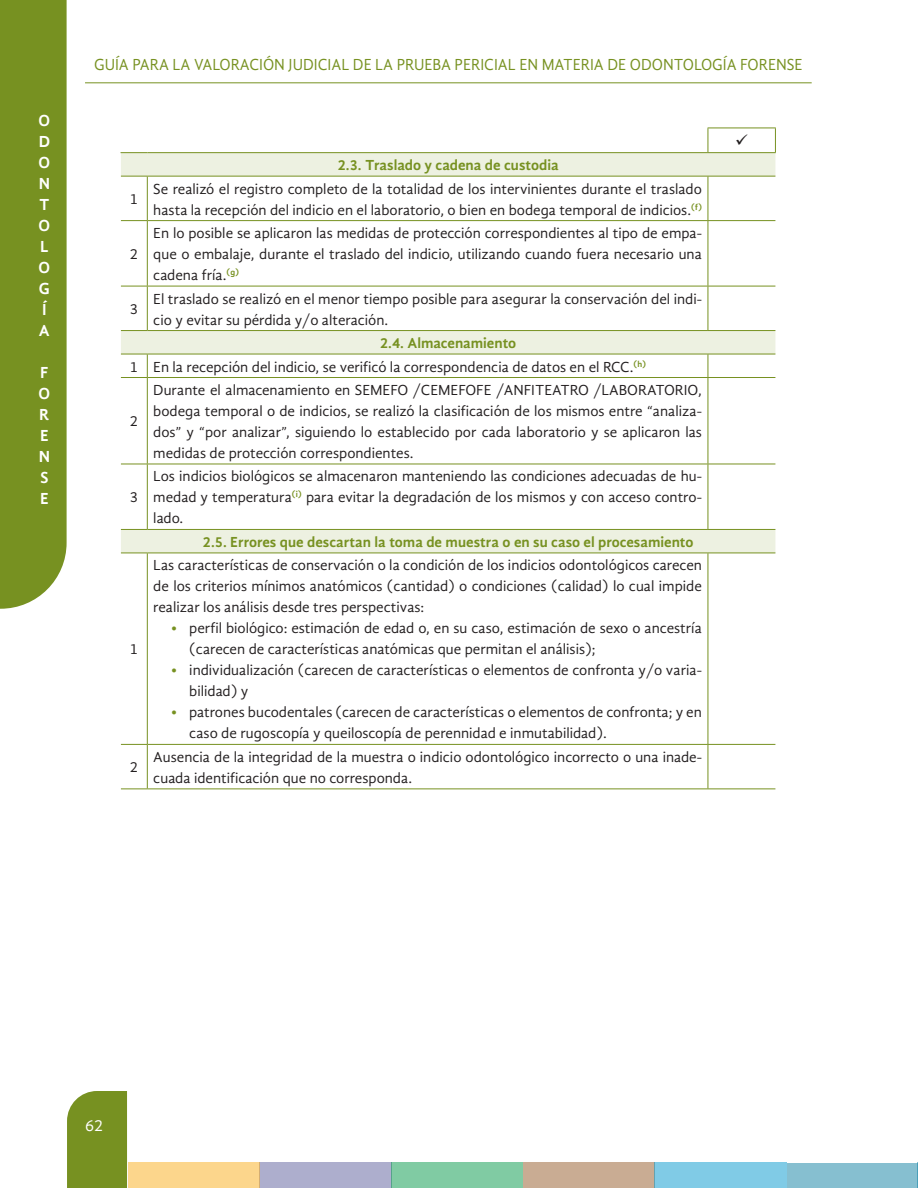
<style>
.page{position:relative;width:918px;height:1188px;background:#fff}
.page>*{position:absolute;margin:0;border:0;box-sizing:border-box;transform-origin:0 0}
.t1{font:16.5px "Gandhi Sans";color:#779121;scale:.94 1}
.t2{font:700 16.5px/21px "Gandhi Sans";color:#fff}
.t3{font:16.5px "Gandhi Sans";color:#fff}
.tabla_texto{font:15px/21px "Gandhi Sans";color:#231f20;text-align:justify}
.tabla_texto_bala24_1{font:15px/21px "Gandhi Sans";color:#231f20}
.tabla_cabeza_centrad{font:700 15px "Gandhi Sans";color:#779121}
.s1{color:#779121}
</style>
<div class="page">
<div style="left:67px;top:1091px;width:60px;height:97px;background:#779121"></div>
<hr style="left:85px;top:82px;width:727px;height:1px;background:#779121">
<div style="left:0;top:0;width:67px;height:609px;background:#779121"></div>
<div style="left:260px;top:1162px;width:132px;height:26px;background:#adaecd"></div>
<div style="left:391px;top:1162px;width:132px;height:26px;background:#80cba3"></div>
<div style="left:523px;top:1162px;width:132px;height:26px;background:#c9ac93"></div>
<div style="left:655px;top:1162px;width:132px;height:26px;background:#80cbe6"></div>
<div style="left:128px;top:1162px;width:132px;height:26px;background:#fcd68c"></div>
<div style="left:787px;top:1163px;width:131px;height:25px;background:#86bfd0"></div>
<svg style="left:121px;top:153px;width:654px;height:400px"></svg>
<svg style="left:121px;top:152px;width:26px;height:1px"></svg>
<hr style="left:147px;top:152px;width:561px;height:1px;background:#779121">
<svg style="left:121px;top:176px;width:26px;height:1px"></svg>
<hr style="left:147px;top:176px;width:561px;height:1px;background:#779121">
<hr style="left:147px;top:177px;width:1px;height:43px;background:#779121">
<hr style="left:708px;top:176px;width:67px;height:1px;background:#779121">
<hr style="left:708px;top:177px;width:1px;height:43px;background:#779121">
<svg style="left:121px;top:220px;width:26px;height:1px"></svg>
<hr style="left:147px;top:220px;width:561px;height:1px;background:#779121">
<hr style="left:147px;top:221px;width:1px;height:65px;background:#779121">
<hr style="left:708px;top:220px;width:67px;height:1px;background:#779121">
<hr style="left:708px;top:221px;width:1px;height:65px;background:#779121">
<svg style="left:121px;top:286px;width:26px;height:1px"></svg>
<hr style="left:147px;top:286px;width:561px;height:1px;background:#779121">
<hr style="left:147px;top:286px;width:1px;height:44px;background:#779121">
<hr style="left:708px;top:286px;width:67px;height:1px;background:#779121">
<hr style="left:708px;top:286px;width:1px;height:44px;background:#779121">
<svg style="left:121px;top:330px;width:26px;height:1px"></svg>
<hr style="left:147px;top:330px;width:561px;height:1px;background:#779121">
<hr style="left:708px;top:330px;width:67px;height:1px;background:#779121">
<hr style="left:147px;top:354px;width:561px;height:1px;background:#779121">
<hr style="left:708px;top:354px;width:67px;height:1px;background:#779121">
<svg style="left:708px;top:354px;width:1px;height:23px"></svg>
<svg style="left:121px;top:354px;width:27px;height:24px"></svg>
<hr style="left:147px;top:377px;width:561px;height:1px;background:#779121">
<hr style="left:147px;top:378px;width:1px;height:86px;background:#779121">
<hr style="left:708px;top:377px;width:67px;height:1px;background:#779121">
<hr style="left:708px;top:378px;width:1px;height:86px;background:#779121">
<svg style="left:121px;top:464px;width:26px;height:1px"></svg>
<hr style="left:147px;top:464px;width:561px;height:1px;background:#779121">
<hr style="left:147px;top:464px;width:1px;height:65px;background:#779121">
<hr style="left:708px;top:464px;width:67px;height:1px;background:#779121">
<hr style="left:708px;top:464px;width:1px;height:65px;background:#779121">
<svg style="left:121px;top:529px;width:26px;height:1px"></svg>
<hr style="left:147px;top:529px;width:561px;height:1px;background:#779121">
<hr style="left:708px;top:529px;width:67px;height:1px;background:#779121">
<svg style="left:121px;top:553px;width:26px;height:1px"></svg>
<hr style="left:147px;top:553px;width:561px;height:1px;background:#779121">
<hr style="left:147px;top:553px;width:1px;height:191px;background:#779121">
<hr style="left:708px;top:553px;width:67px;height:1px;background:#779121">
<hr style="left:708px;top:553px;width:1px;height:191px;background:#779121">
<svg style="left:121px;top:744px;width:26px;height:1px"></svg>
<hr style="left:147px;top:744px;width:561px;height:1px;background:#779121">
<hr style="left:147px;top:745px;width:1px;height:44px;background:#779121">
<hr style="left:708px;top:744px;width:67px;height:1px;background:#779121">
<hr style="left:708px;top:745px;width:1px;height:44px;background:#779121">
<svg style="left:121px;top:789px;width:26px;height:1px"></svg>
<hr style="left:147px;top:789px;width:561px;height:1px;background:#779121">
<hr style="left:708px;top:789px;width:67px;height:1px;background:#779121">
<hr style="left:708px;top:128px;width:68px;height:1px;background:#779121">
<svg style="left:708px;top:128px;width:1px;height:24px"></svg>
<svg style="left:775px;top:128px;width:1px;height:24px"></svg>
<hr style="left:708px;top:152px;width:68px;height:1px;background:#779121">
<p class="t2" style="left:39px;top:110px;width:13px">O<br>D<br>O<br>N<br>T<br>O<br>L<br>O<br>G<br>Í<br>A</p>
<p class="t2" style="left:39px;top:362px;width:13px;text-align:justify">F O R E N S E</p>
<p class="t1" style="left:94px;top:56px;width:755px">GUÍA PARA LA VALORACIÓN JUDICIAL DE LA PRUEBA PERICIAL EN MATERIA DE ODONTOLOGÍA FORENSE</p>
<p class="tabla_cabeza_centrad" style="left:338px;top:156px;width:222px">2.3. Traslado y cadena de custodia</p>
<p class="tabla_texto" style="left:130px;top:189px;width:10px">1</p>
<p class="tabla_texto" style="left:153px;top:178px;width:550px">Se realizó el registro completo de la totalidad de los intervinientes durante el traslado hasta la recepción del indicio en el laboratorio, o bien en bodega temporal de indicios.<sup>(f)</sup></p>
<p class="tabla_texto" style="left:130px;top:244px;width:10px">2</p>
<p class="tabla_texto" style="left:153px;top:223px;width:550px">En lo posible se aplicaron las medidas de protección correspondientes al tipo de empa&shy;que o embalaje, durante el traslado del indicio, utilizando cuando fuera necesario una cadena fría.<sup>(g)</sup></p>
<p class="tabla_texto" style="left:130px;top:299px;width:10px">3</p>
<p class="tabla_texto" style="left:153px;top:288px;width:550px">El traslado se realizó en el menor tiempo posible para asegurar la conservación del indi&shy;cio y evitar su pérdida y/o alteración.</p>
<p class="tabla_cabeza_centrad" style="left:380px;top:334px;width:138px">2.4. Almacenamiento</p>
<p class="tabla_texto" style="left:130px;top:356px;width:10px">1</p>
<p class="tabla_texto" style="left:153px;top:356px;width:494px">En la recepción del indicio, se verificó la correspondencia de datos en el RCC.<sup>(h)</sup></p>
<p class="tabla_texto" style="left:130px;top:411px;width:10px">2</p>
<p class="tabla_texto" style="left:130px;top:487px;width:10px">3</p>
<p class="tabla_texto" style="left:130px;top:639px;width:10px">1</p>
<p class="tabla_texto" style="left:153px;top:379px;width:550px">Durante el almacenamiento en SEMEFO /CEMEFOFE /ANFITEATRO /LABORATORIO, bodega temporal o de indicios, se realizó la clasificación de los mismos entre “analiza&shy;dos” y “por analizar”, siguiendo lo establecido por cada laboratorio y se aplicaron las medidas de protección correspondientes.</p>
<p class="tabla_texto" style="left:153px;top:466px;width:550px">Los indicios biológicos se almacenaron manteniendo las condiciones adecuadas de hu&shy;medad y temperatura<sup>(i)</sup> para evitar la degradación de los mismos y con acceso contro&shy;lado.</p>
<p class="tabla_cabeza_centrad" style="left:203px;top:533px;width:492px">2.5. Errores que descartan la toma de muestra o en su caso el procesamiento</p>
<p class="tabla_texto" style="left:153px;top:555px;width:550px">Las características de conservación o la condición de los indicios odontológicos carecen de los criterios mínimos anatómicos (cantidad) o condiciones (calidad) lo cual impide realizar los análisis desde tres perspectivas:</p>
<p class="tabla_texto_bala24_1" style="left:189px;top:618px;width:514px;text-indent:-18px"><span class="s1">•</span> perfil biológico: estimación de edad o, en su caso, estimación de sexo o ancestría (carecen de características anatómicas que permitan el análisis);</p>
<p class="tabla_texto_bala24_1" style="left:189px;top:660px;width:514px;text-indent:-18px"><span class="s1">•</span> individualización (carecen de características o elementos de confronta y/o varia&shy;bilidad) y</p>
<p class="tabla_texto_bala24_1" style="left:189px;top:702px;width:514px;text-indent:-18px"><span class="s1">•</span> patrones bucodentales (carecen de características o elementos de confronta; y en caso de rugoscopía y queiloscopía de perennidad e inmutabilidad).</p>
<p class="tabla_texto" style="left:130px;top:757px;width:10px">2</p>
<p class="tabla_texto" style="left:153px;top:746px;width:550px">Ausencia de la integridad de la muestra o indicio odontológico incorrecto o una inade&shy;cuada identificación que no corresponda.</p>
<p class="t3" style="left:85px;top:1116px;width:20px">62</p>
</div>
